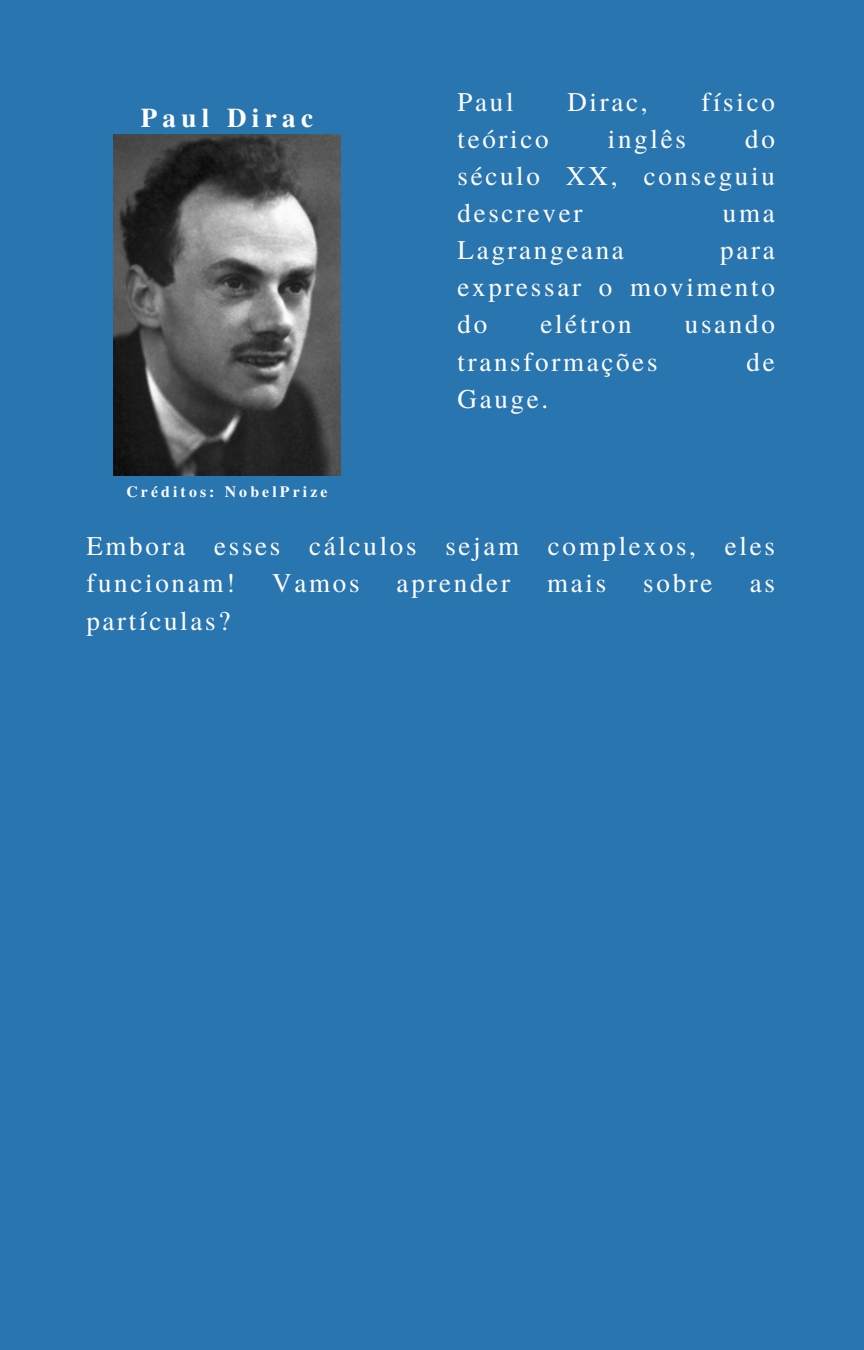
<style>
.page{position:relative;width:864px;height:1350px;background:#2975b0}
.page>*{position:absolute;margin:0;border:0;box-sizing:border-box;transform-origin:0 0}
.t1{font:27px/37.1px "Te X Gyre Termes";letter-spacing:.1em;color:#fff;text-align:justify}
.t2{font:700 27px "Te X Gyre Termes";letter-spacing:.2em;color:#fff}
.t3{font:700 15.75px "Te X Gyre Termes";letter-spacing:.2em;color:#fff}
</style>
<div class="page">
<img style="left:113px;top:134px;width:228px;height:341px">
<p class="t2" style="left:141px;top:97px;width:174px">Paul Dirac</p>
<h2 class="t3" style="left:126px;top:479px;width:203px">Créditos: NobelPrize</h2>
<p class="t1" style="left:457px;top:82px;width:58px">Paul</p>
<p class="t1" style="left:567px;top:82px;width:82px">Dirac,</p>
<p class="t1" style="left:701px;top:82px;width:75px">físico</p>
<p class="t1" style="left:457px;top:119px;width:93px">teórico</p>
<p class="t1" style="left:608px;top:119px;width:80px">inglês</p>
<p class="t1" style="left:457px;top:119px;width:319px;text-indent:288px">do século XX, conseguiu descrever</p>
<p class="t1" style="left:723px;top:193px;width:53px">uma</p>
<p class="t1" style="left:457px;top:230px;width:168px">Lagrangeana</p>
<p class="t1" style="left:457px;top:230px;width:319px;text-indent:263px">para expressar o movimento do</p>
<p class="t1" style="left:540px;top:304px;width:93px">elétron</p>
<p class="t1" style="left:685px;top:304px;width:91px">usando</p>
<p class="t1" style="left:457px;top:342px;width:202px">transformações</p>
<p class="t1" style="left:747px;top:342px;width:30px">de</p>
<p class="t1" style="left:457px;top:379px;width:92px">Gauge.</p>
<h2 class="t1" style="left:86px;top:526px;width:690px">Embora esses cálculos sejam complexos, eles funcionam!</h2>
<h2 class="t1" style="left:272px;top:563px;width:89px">Vamos</h2>
<h2 class="t1" style="left:397px;top:563px;width:115px">aprender</h2>
<h2 class="t1" style="left:547px;top:563px;width:61px">mais</h2>
<h2 class="t1" style="left:643px;top:563px;width:71px">sobre</h2>
<h2 class="t1" style="left:750px;top:563px;width:27px">as</h2>
<h2 class="t1" style="left:86px;top:601px;width:145px">partículas?</h2>
</div>
